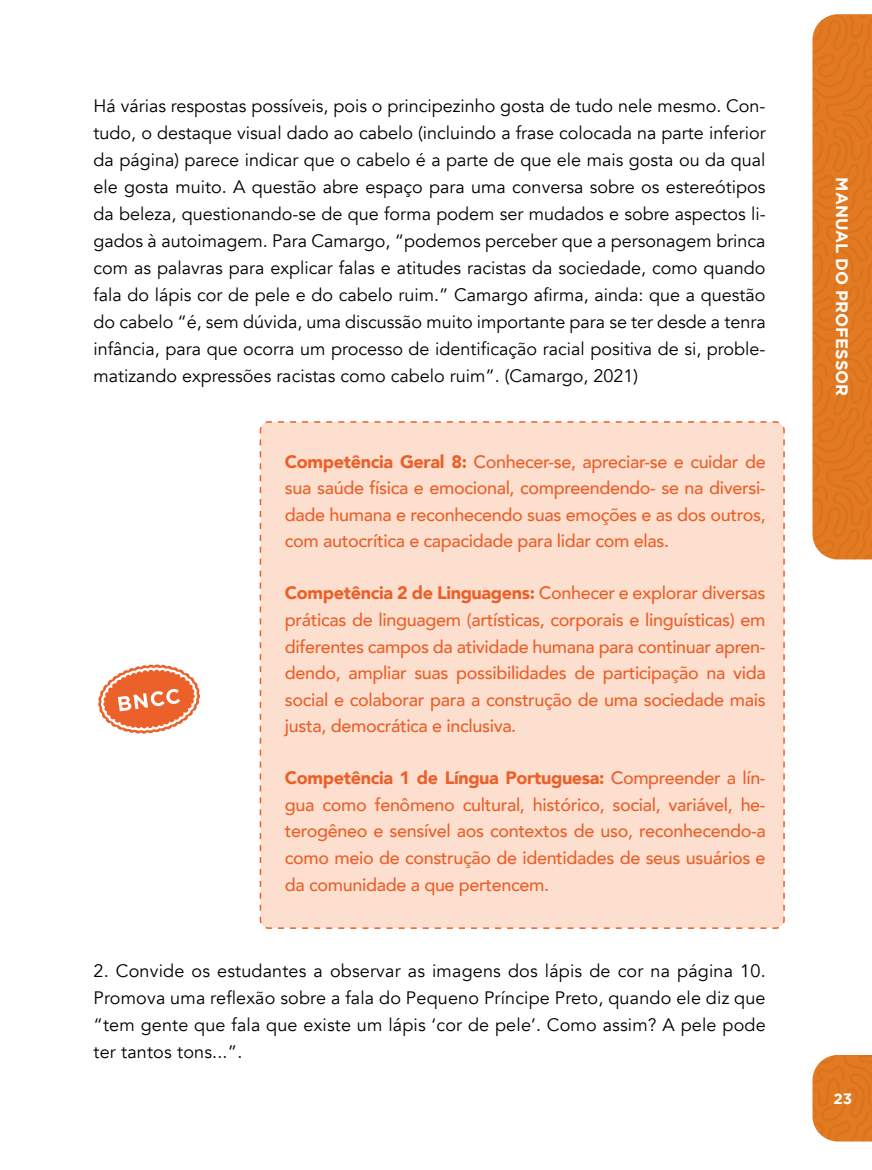
<style>
.page{position:relative;width:872px;height:1170px;background:#fff}
.page>*{position:absolute;margin:0;border:0;box-sizing:border-box;transform-origin:0 0}
.t1{font:18px/27px "Avenir";letter-spacing:.005em;color:#000;text-align:justify}
.t2{font:500 18px/26.5px "Avenir";letter-spacing:-.02em;color:#eb6029;text-align:justify}
.t3{font:700 16.5px "Gotham";color:#fff}
.t4{font:700 15px "Gotham";color:#fff}
.s1{font-weight:900}
</style>
<div class="page">
<div style="left:812px;top:14px;width:60px;height:547px;background:#e37920"></div>
<div style="left:812px;top:1054px;width:60px;height:87px;background:#e37920"></div>
<div style="left:259px;top:421px;width:526px;height:508px;background:#fcdfcf"></div>
<svg style="left:98px;top:664px;width:102px;height:69px"></svg>
<p class="t1" style="left:94px;top:92px;width:673px">Há várias respostas possíveis, pois o principezinho gosta de tudo nele mesmo. Con&shy;tudo, o destaque visual dado ao cabelo (incluindo a frase colocada na parte inferior da página) parece indicar que o cabelo é a parte de que ele mais gosta ou da qual ele gosta muito. A questão abre espaço para uma conversa sobre os estereótipos da beleza, questionando-se de que forma podem ser mudados e sobre aspectos li&shy;gados à autoimagem. Para Camargo, “podemos perceber que a personagem brinca com as palavras para explicar falas e atitudes racistas da sociedade, como quando fala do lápis cor de pele e do cabelo ruim.” Camargo afirma, ainda: que a questão do cabelo “é, sem dúvida, uma discussão muito importante para se ter desde a tenra infância, para que ocorra um processo de identificação racial positiva de si, proble&shy;matizando expressões racistas como cabelo ruim”. (Camargo, 2021)</p>
<p class="t2" style="left:285px;top:447px;width:482px"><span class="s1">Competência Geral 8:</span> Conhecer-se, apreciar-se e cuidar de sua saúde física e emocional, compreendendo- se na diversi&shy;dade humana e reconhecendo suas emoções e as dos outros, com autocrítica e capacidade para lidar com elas.</p>
<p class="t2" style="left:285px;top:579px;width:482px"><span class="s1">Competência 2 de Linguagens:</span> Conhecer e explorar diversas práticas de linguagem (artísticas, corporais e linguísticas) em diferentes campos da atividade humana para continuar apren&shy;dendo, ampliar suas possibilidades de participação na vida social e colaborar para a construção de uma sociedade mais justa, democrática e inclusiva.</p>
<p class="t2" style="left:285px;top:763px;width:482px"><span class="s1">Competência 1 de Língua Portuguesa:</span> Compreender a lín&shy;gua como fenômeno cultural, histórico, social, variável, he&shy;terogêneo e sensível aos contextos de uso, reconhecendo-a como meio de construção de identidades de seus usuários e da comunidade a que pertencem.</p>
<p class="t1" style="left:94px;top:957px;width:673px">2. Convide os estudantes a observar as imagens dos lápis de cor na página 10.<br>Promova uma reflexão sobre a fala do Pequeno Príncipe Preto, quando ele diz que “tem gente que fala que existe um lápis ‘cor de pele’. Como assim? A pele pode ter tantos tons...”.</p>
<p class="t3" style="left:851px;top:177px;width:220px;rotate:90deg">MANUAL DO PROFESSOR</p>
<p class="t4" style="left:833px;top:1089px;width:20px">23</p>
</div>
